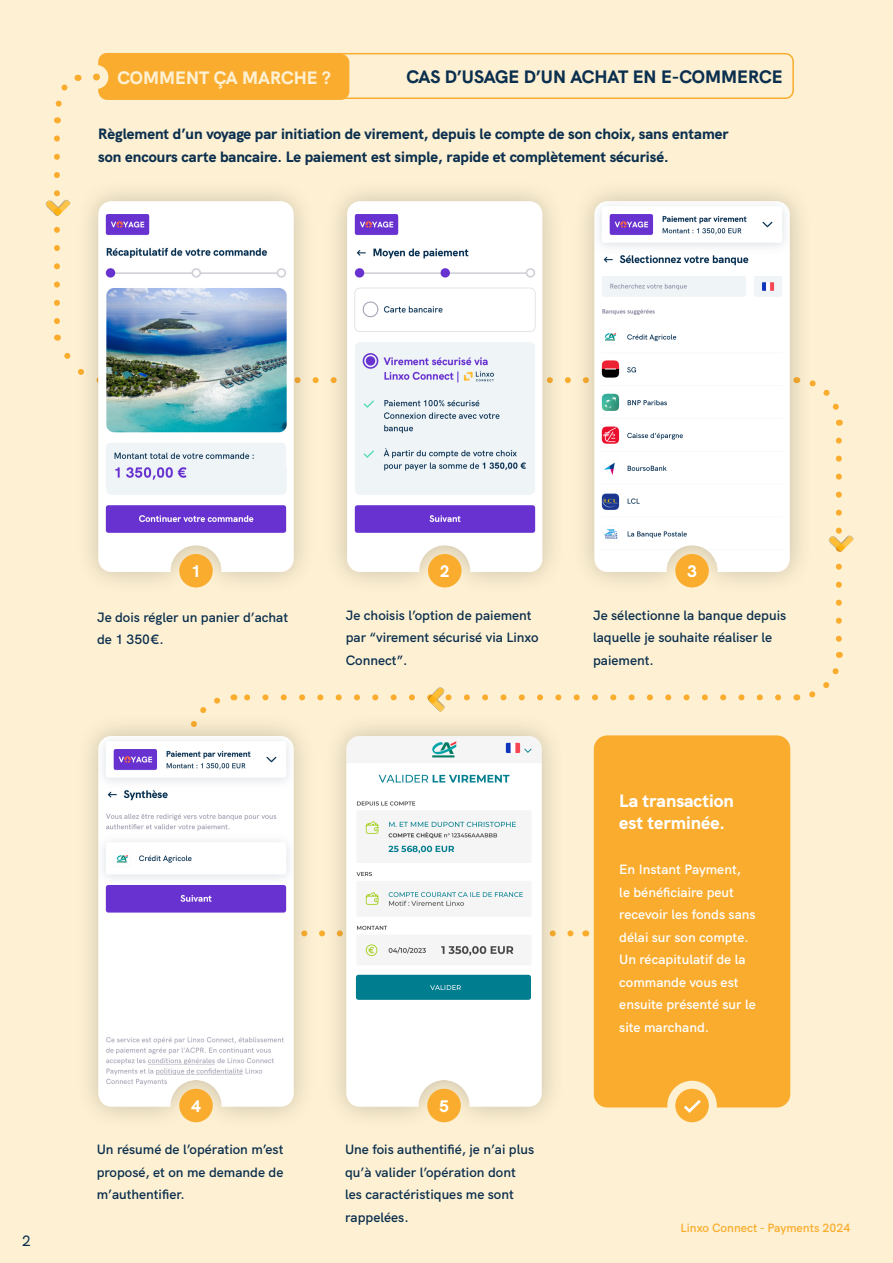
<style>
.page{position:relative;width:893px;height:1263px;background:#fef1d3}
.page>*{position:absolute;margin:0;border:0;box-sizing:border-box;transform-origin:0 0}
.t1{font:800 18px "HK Grotesk";color:#0b2f4e}
.t2{font:800 18px/22.5px "HK Grotesk";color:#fff}
.t3{font:800 18px "HK Grotesk";color:#fef1d3}
.t4{font:800 16.8px "HK Grotesk";color:#fff}
.t5{font:800 15px/22.5px "HK Grotesk";color:#0b2f4e}
.t6{font:500 15px "HK Grotesk";color:#0b2f4e}
.t7{font:600 13.5px/22.5px "HK Grotesk";color:#0b2f4e}
.t8{font:600 13.5px/22.5px "HK Grotesk";color:#fff}
.t9{font:600 12px "HK Grotesk";color:#faac2e}
</style>
<div class="page">
<svg style="left:54px;top:138px;width:6px;height:191px"></svg>
<svg style="left:836px;top:440px;width:6px;height:206px"></svg>
<svg style="left:242px;top:694px;width:536px;height:6px;background:#fcdfa9"></svg>
<svg style="left:318px;top:930px;width:258px;height:6px"></svg>
<svg style="left:51px;top:75px;width:37px;height:48px;background:#fdecc7"></svg>
<svg style="left:59px;top:347px;width:16px;height:39px"></svg>
<svg style="left:814px;top:375px;width:31px;height:51px;background:#fdecc9"></svg>
<svg style="left:796px;top:652px;width:47px;height:52px;background:#fdedc9"></svg>
<svg style="left:185px;top:693px;width:40px;height:19px"></svg>
<div style="left:75px;top:177px;width:243px;height:419px;background:#231f20;opacity:.25"></div>
<svg style="left:99px;top:562px;width:194px;height:10px"></svg>
<img style="left:99px;top:201px;width:194px;height:361px">
<div style="left:179px;top:554px;width:34px;height:33px;background:#faac2e;border-radius:50%"></div>
<div style="left:323px;top:177px;width:243px;height:419px;background:#231f20;opacity:.25"></div>
<svg style="left:347px;top:562px;width:195px;height:10px"></svg>
<img style="left:347px;top:201px;width:195px;height:361px">
<div style="left:428px;top:554px;width:33px;height:33px;background:#faac2e;border-radius:50%"></div>
<div style="left:571px;top:177px;width:243px;height:419px;background:#231f20;opacity:.25"></div>
<svg style="left:595px;top:562px;width:194px;height:10px"></svg>
<img style="left:595px;top:201px;width:194px;height:361px">
<div style="left:675px;top:554px;width:34px;height:33px;background:#faac2e;border-radius:50%"></div>
<div style="left:75px;top:712px;width:243px;height:419px;background:#231f20;opacity:.25"></div>
<svg style="left:99px;top:1096px;width:194px;height:11px"></svg>
<img style="left:99px;top:736px;width:194px;height:360px">
<div style="left:179px;top:1089px;width:34px;height:33px;background:#faac2e;border-radius:50%"></div>
<div style="left:323px;top:712px;width:243px;height:419px;background:#231f20;opacity:.25"></div>
<svg style="left:347px;top:1096px;width:194px;height:11px"></svg>
<img style="left:347px;top:736px;width:194px;height:360px">
<div style="left:427px;top:1089px;width:34px;height:33px;background:#faac2e;border-radius:50%"></div>
<svg style="left:593px;top:735px;width:198px;height:373px;background:#fab13b"></svg>
<div style="left:675px;top:1089px;width:34px;height:33px;background:#faac2e;border-radius:50%"></div>
<svg style="left:684px;top:1100px;width:17px;height:13px"></svg>
<div style="left:98px;top:53px;width:696px;height:46px;border:2px solid #faac2e;border-radius:8px"></div>
<div style="left:99px;top:54px;width:250px;height:46px;background:#faac2e;border-radius:9px"></div>
<div style="left:85px;top:65px;width:23px;height:24px;background:#fef1d3;border-radius:50%"></div>
<div style="left:93px;top:74px;width:7px;height:6px;background:#faac2e;border-radius:50%"></div>
<img style="left:43px;top:198px;width:27px;height:18px">
<img style="left:826px;top:534px;width:27px;height:18px">
<img style="left:427px;top:684px;width:18px;height:28px">
<p class="t3" style="left:117px;top:64px;width:215px">COMMENT ÇA MARCHE ?</p>
<p class="t1" style="left:406px;top:63px;width:378px">CAS D’USAGE D’UN ACHAT EN E-COMMERCE</p>
<p class="t5" style="left:98px;top:122px;width:632px">Règlement d’un voyage par initiation de virement, depuis le compte de son choix, sans entamer son encours carte bancaire. Le paiement est simple, rapide et complètement sécurisé.</p>
<p class="t6" style="left:22px;top:1229px;width:10px">2</p>
<p class="t4" style="left:191px;top:558px;width:11px">1</p>
<p class="t4" style="left:440px;top:558px;width:11px">2</p>
<p class="t4" style="left:687px;top:558px;width:11px">3</p>
<p class="t7" style="left:97px;top:604px;width:193px">Je dois régler un panier d’achat de 1 350€.</p>
<p class="t7" style="left:346px;top:602px;width:194px">Je choisis l’option de paiement par “virement sécurisé via Linxo<br>Connect”.</p>
<p class="t7" style="left:593px;top:602px;width:195px">Je sélectionne la banque depuis laquelle je souhaite réaliser le paiement.</p>
<p class="t2" style="left:619px;top:788px;width:116px">La transaction est terminée.</p>
<p class="t8" style="left:619px;top:857px;width:138px">En Instant Payment,<br>le bénéficiaire peut recevoir les fonds sans délai sur son compte.<br>Un récapitulatif de la commande vous est ensuite présenté sur le site marchand.</p>
<p class="t4" style="left:191px;top:1093px;width:11px">4</p>
<p class="t4" style="left:439px;top:1093px;width:11px">5</p>
<p class="t7" style="left:97px;top:1137px;width:188px;text-align:justify">Un résumé de l’opération m’est proposé, et on me demande de m’authentifier.</p>
<p class="t7" style="left:345px;top:1137px;width:191px">Une fois authentifié, je n’ai plus qu’à valider l’opération dont les caractéristiques me sont rappelées.</p>
<p class="t9" style="left:680px;top:1219px;width:171px">Linxo Connect - Payments 2024</p>
</div>
